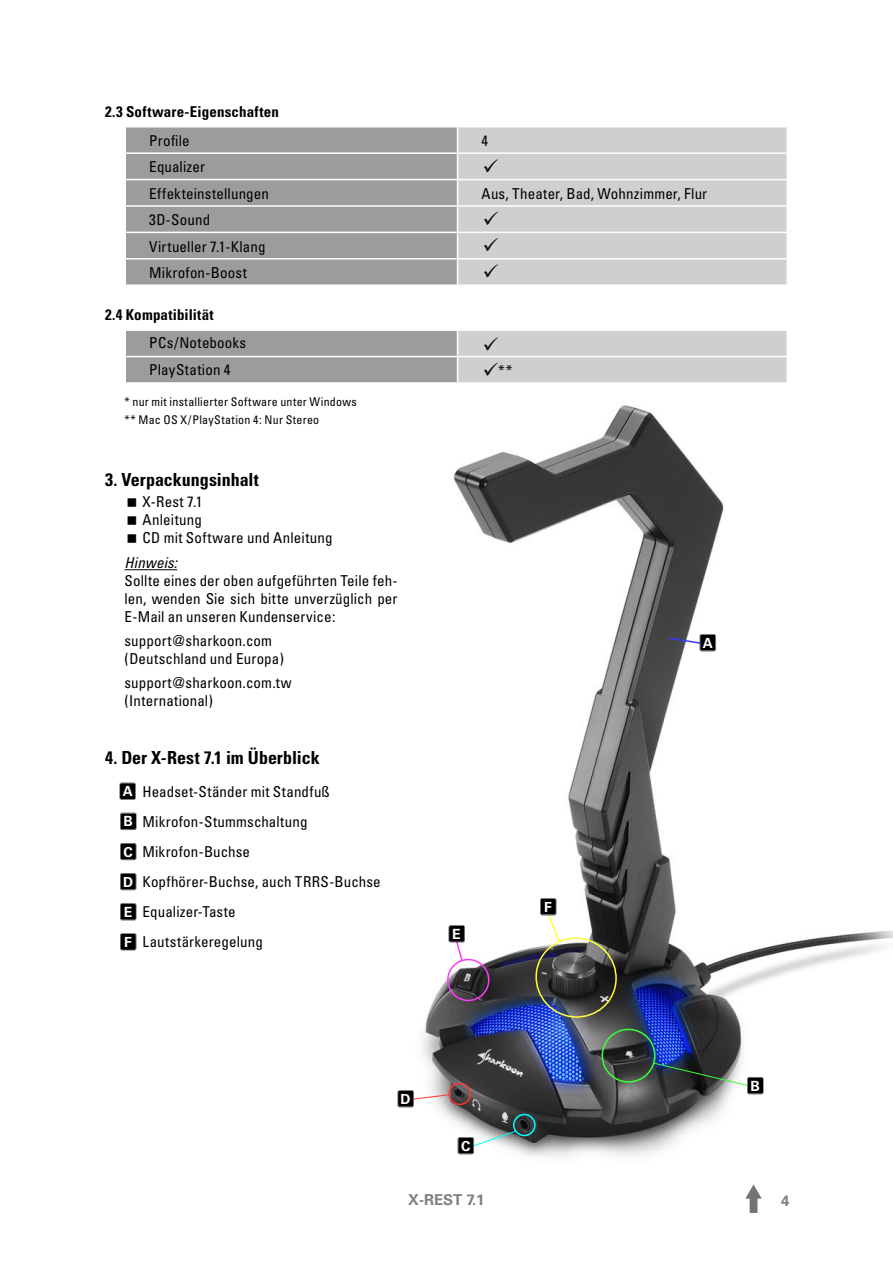
<style>
.page{position:relative;width:893px;height:1263px;background:#fff}
.page>*{position:absolute;margin:0;border:0;box-sizing:border-box;transform-origin:0 0}
.t1{font:18px "Univers LTCYR 67 Bold Cond";color:#000}
.t2{font:condensed 15px/18px "Univers";letter-spacing:.01em;color:#000}
.t3{font:15px "Univers LTCYR 67 Bold Cond";letter-spacing:.01em;color:#000}
.t4{font:700 15px "Univers LTCYR 65";color:#808080}
.t5{font:15px "Univers LTCYR 57 Condensed Obl";letter-spacing:.01em;color:#000}
.t6{font:700 14.1px "Univers LTCYR 65";color:#fff}
.t7{font:700 13.95px/30.2px "Univers LTCYR 65";color:#fff;text-align:justify}
.t8{font:condensed 12px/18px "Univers";letter-spacing:.02em;color:#000}
</style>
<div class="page">
<img style="left:120px;top:405px;width:773px;height:752px">
<svg style="left:745px;top:1184px;width:17px;height:29px"></svg>
<hr style="left:124px;top:569px;width:53px;height:1px;background:#000">
<div style="left:126px;top:128px;width:331px;height:156px;background:#9c9c9c"></div>
<div style="left:458px;top:128px;width:328px;height:156px;background:#cfcfcf"></div>
<hr style="left:124px;top:152px;width:334px;height:2px;background:#fff">
<hr style="left:124px;top:179px;width:334px;height:1px;background:#fff">
<hr style="left:124px;top:205px;width:334px;height:2px;background:#fff">
<hr style="left:124px;top:232px;width:334px;height:1px;background:#fff">
<hr style="left:124px;top:258px;width:334px;height:1px;background:#fff">
<hr style="left:458px;top:152px;width:330px;height:2px;background:#fff">
<hr style="left:458px;top:179px;width:330px;height:1px;background:#fff">
<hr style="left:458px;top:205px;width:330px;height:2px;background:#fff">
<hr style="left:458px;top:232px;width:330px;height:1px;background:#fff">
<hr style="left:458px;top:258px;width:330px;height:1px;background:#fff">
<svg style="left:484px;top:264px;width:14px;height:14px"></svg>
<svg style="left:484px;top:238px;width:14px;height:13px"></svg>
<svg style="left:125px;top:330px;width:662px;height:53px;background:#b9b9b9"></svg>
<svg style="left:484px;top:212px;width:14px;height:13px"></svg>
<svg style="left:484px;top:159px;width:14px;height:14px"></svg>
<div style="left:449px;top:1083px;width:22px;height:22px;border:2px solid #f33;border-radius:50%"></div>
<svg style="left:458px;top:1113px;width:78px;height:41px"></svg>
<svg style="left:398px;top:1090px;width:53px;height:17px"></svg>
<div style="left:447px;top:959px;width:42px;height:42px;border:2px solid #ff38ff;border-radius:50%"></div>
<div style="left:602px;top:1029px;width:54px;height:54px;border:2px solid #38ff38;border-radius:50%"></div>
<svg style="left:449px;top:925px;width:16px;height:38px"></svg>
<img style="left:529px;top:898px;width:95px;height:124px">
<svg style="left:653px;top:1062px;width:111px;height:32px"></svg>
<svg style="left:667px;top:634px;width:49px;height:17px"></svg>
<svg style="left:120px;top:813px;width:17px;height:17px"></svg>
<svg style="left:119px;top:783px;width:17px;height:17px"></svg>
<svg style="left:120px;top:843px;width:16px;height:17px"></svg>
<svg style="left:120px;top:873px;width:16px;height:17px"></svg>
<svg style="left:120px;top:903px;width:16px;height:17px"></svg>
<svg style="left:120px;top:933px;width:16px;height:17px"></svg>
<svg style="left:128px;top:498px;width:19px;height:10px"></svg>
<svg style="left:128px;top:516px;width:19px;height:10px"></svg>
<svg style="left:128px;top:534px;width:19px;height:10px"></svg>
<p class="t3" style="left:105px;top:102px;width:175px">2.3 Software-Eigenschaften</p>
<p class="t2" style="left:149px;top:131px;width:42px">Profile</p>
<p class="t2" style="left:482px;top:131px;width:8px">4</p>
<p class="t2" style="left:149px;top:154px;width:121px;line-height:26.4px">Equalizer<br>Effekteinstellungen</p>
<p class="t2" style="left:482px;top:184px;width:227px">Aus, Theater, Bad, Wohnzimmer, Flur</p>
<p class="t2" style="left:149px;top:206px;width:118px;line-height:26.4px">3D-Sound<br>Virtueller 7.1-Klang<br>Mikrofon-Boost</p>
<p class="t3" style="left:105px;top:306px;width:110px">2.4 Kompatibilität</p>
<p class="t2" style="left:149px;top:329px;width:98px;line-height:26.4px">PCs/Notebooks<br>PlayStation 4</p>
<p class="t8" style="left:124px;top:392px;width:234px">* nur mit installierter Software unter Windows ** Mac OS X/PlayStation 4: Nur Stereo</p>
<p class="t1" style="left:105px;top:468px;width:155px">3. Verpackungsinhalt</p>
<p class="t2" style="left:142px;top:492px;width:192px">X-Rest 7.1<br>Anleitung<br>CD mit Software und Anleitung</p>
<p class="t5" style="left:124px;top:553px;width:54px">Hinweis:</p>
<p class="t2" style="left:124px;top:572px;width:275px;text-align:justify">Sollte eines der oben aufgeführten Teile feh&shy;len, wenden Sie sich bitte unverzüglich per E-Mail an unseren Kundenservice:</p>
<p class="t2" style="left:124px;top:632px;width:161px">support@sharkoon.com (Deutschland und Europa)</p>
<p class="t2" style="left:124px;top:674px;width:169px">support@sharkoon.com.tw (International)</p>
<p class="t1" style="left:105px;top:746px;width:216px">4. Der X-Rest 7.1 im Überblick</p>
<p class="t2" style="left:142px;top:776px;width:240px;line-height:30px">Headset-Ständer mit Standfuß<br>Mikrofon-Stummschaltung<br>Mikrofon-Buchse<br>Kopfhörer-Buchse, auch TRRS-Buchse<br>Equalizer-Taste<br>Lautstärkeregelung</p>
<p class="t7" style="left:123px;top:775px;width:12px">A</p>
<p class="t6" style="left:123px;top:811px;width:11px">B</p>
<p class="t7" style="left:123px;top:836px;width:12px">C D E F</p>
<p class="t2" style="left:498px;top:361px;width:16px">**</p>
<p class="t7" style="left:452px;top:918px;width:10px">E</p>
<p class="t7" style="left:544px;top:891px;width:9px">F</p>
<p class="t7" style="left:401px;top:1083px;width:12px">D</p>
<p class="t7" style="left:461px;top:1130px;width:11px">C</p>
<p class="t7" style="left:703px;top:627px;width:12px">A</p>
<p class="t6" style="left:750px;top:1076px;width:11px">B</p>
<p class="t4" style="left:408px;top:1189px;width:78px">X-REST 7.1</p>
<p class="t4" style="left:781px;top:1190px;width:10px">4</p>
</div>
